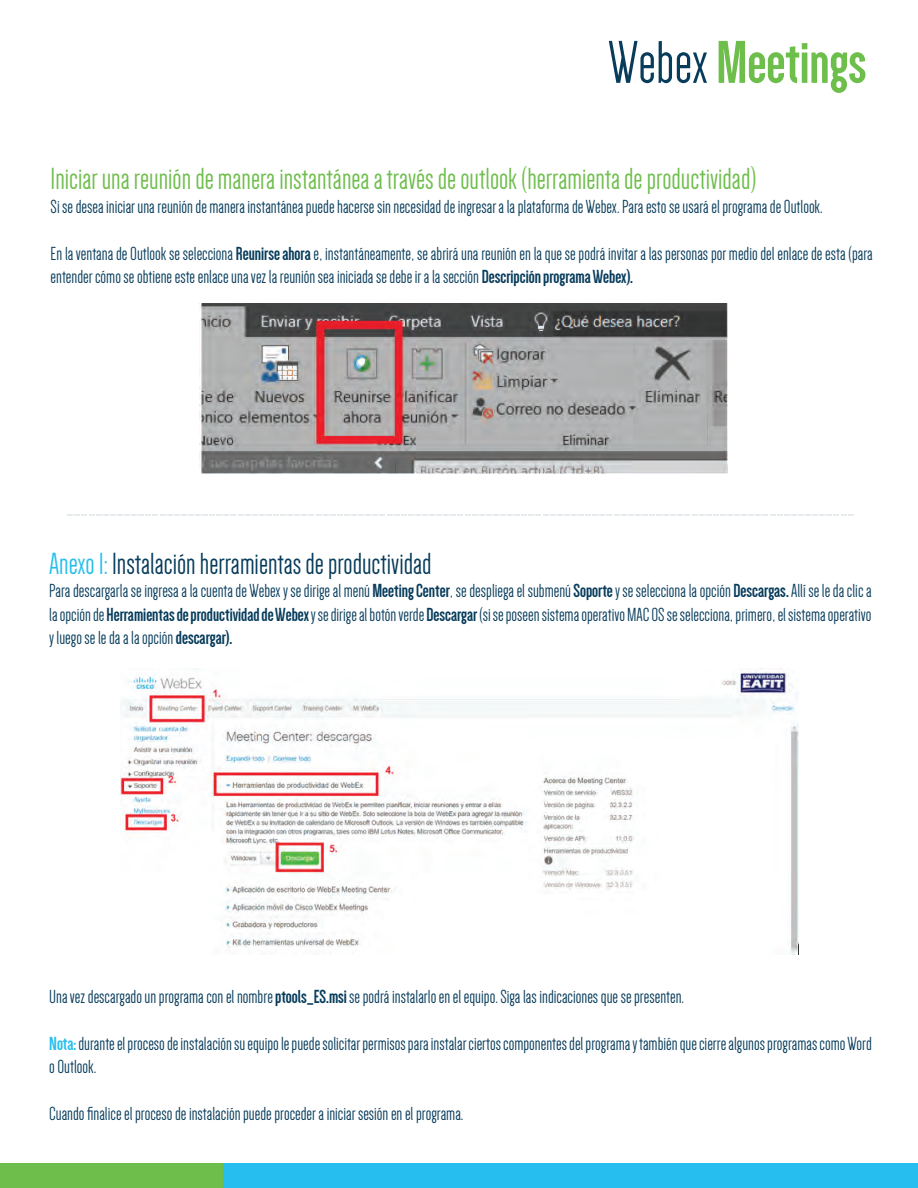
<style>
.page{position:relative;width:918px;height:1188px;background:#fff}
.page>*{position:absolute;margin:0;border:0;box-sizing:border-box;transform-origin:0 0}
.t1{font:700 62.1px "Dense";color:#6ebe4c}
.t2{font:31.5px "Dense";color:#6ebe4c}
.t3{font:31.5px "Dense";color:#073c5b}
.t4{font:19.5px/23.4px "Dense";color:#073c5b}
.s1{font-weight:400;color:#073c5b}
.s2{font-weight:700}
.s3{color:#25beee}
.s4{font-weight:700;color:#25beee}
</style>
<div class="page">
<svg style="left:68px;top:514px;width:785px;height:1px"></svg>
<img style="left:199px;top:303px;width:528px;height:171px">
<img style="left:120px;top:668px;width:679px;height:286px">
<div style="left:0;top:1163px;width:224px;height:25px;background:#6ebe4c"></div>
<div style="left:224px;top:1163px;width:694px;height:25px;background:#25beee"></div>
<h1 class="t1" style="left:608px;top:32px;width:260px"><span class="s1">Webex</span> Meetings</h1>
<h2 class="t2" style="left:51px;top:164px;width:707px">Iniciar una reunión de manera instantánea a través de outlook (herramienta de productividad)</h2>
<p class="t4" style="left:51px;top:195px;width:774px">Si se desea iniciar una reunión de manera instantánea puede hacerse sin necesidad de ingresar a la plataforma de Webex. Para esto se usará el programa de Outlook.</p>
<p class="t4" style="left:51px;top:242px;width:824px">En la ventana de Outlook se selecciona <span class="s2">Reunirse ahora</span> e, instantáneamente, se abrirá una reunión en la que se podrá invitar a las personas por medio del enlace de esta (para entender cómo se obtiene este enlace una vez la reunión sea iniciada se debe ir a la sección <span class="s2">Descripción programa Webex).</span></p>
<h2 class="t3" style="left:49px;top:548px;width:384px"><span class="s3">Anexo 1:</span> Instalación herramientas de productividad</h2>
<p class="t4" style="left:49px;top:579px;width:824px;text-align:justify">Para descargarla se ingresa a la cuenta de Webex y se dirige al menú <span class="s2">Meeting Center</span>, se despliega el submenú <span class="s2">Soporte</span> y se selecciona la opción <span class="s2">Descargas.</span> Allí se le da clic a la opción de <span class="s2">Herramientas de productividad de Webex</span> y se dirige al botón verde <span class="s2">Descargar</span> (si se poseen sistema operativo MAC OS se selecciona, primero, el sistema operativo y luego se le da a la opción <span class="s2">descargar).</span></p>
<p class="t4" style="left:49px;top:985px;width:636px">Una vez descargado un programa con el nombre <span class="s2">ptools_ES.msi</span> se podrá instalarlo en el equipo. Siga las indicaciones que se presenten.</p>
<p class="t4" style="left:49px;top:1032px;width:824px"><span class="s4">Nota:</span> durante el proceso de instalación su equipo le puede solicitar permisos para instalar ciertos componentes del programa y también que cierre algunos programas como Word o Outlook.</p>
<p class="t4" style="left:49px;top:1102px;width:416px">Cuando finalice el proceso de instalación puede proceder a iniciar sesión en el programa.</p>
</div>
